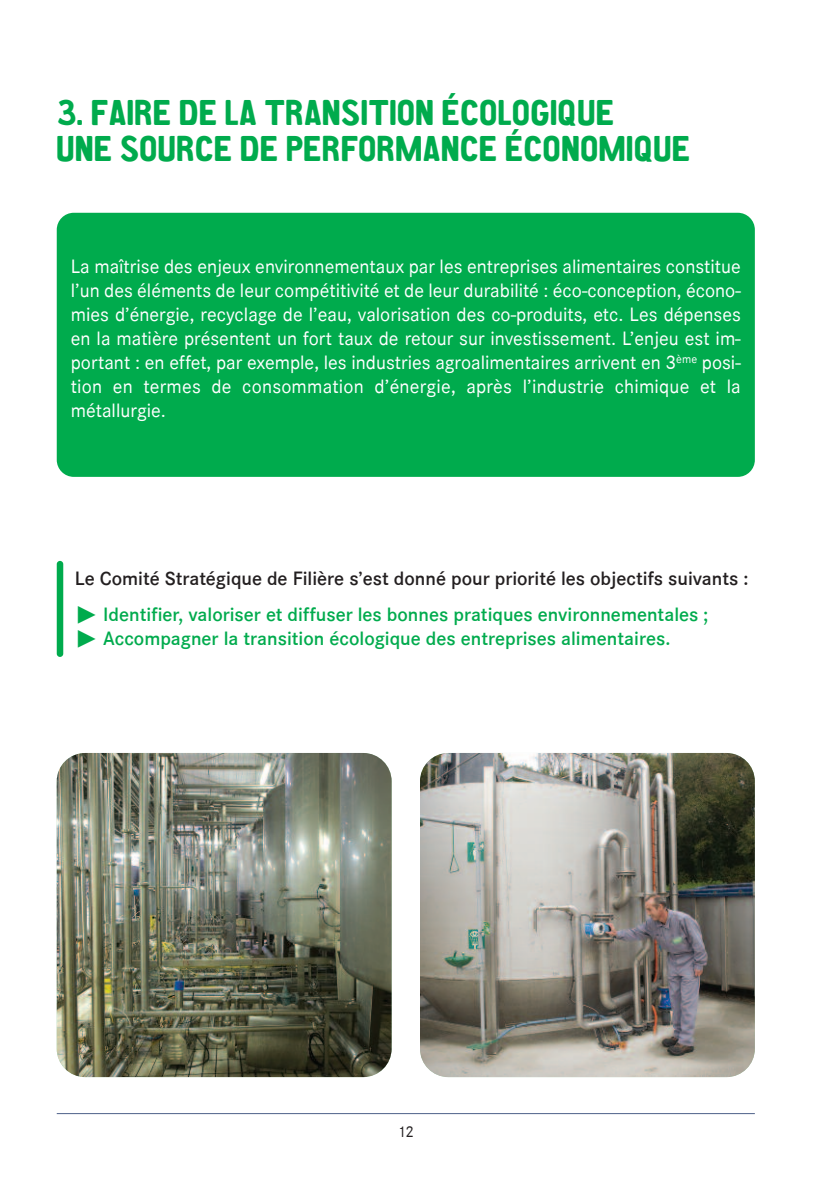
<style>
.page{position:relative;width:840px;height:1191px;background:#fff}
.page>*{position:absolute;margin:0;border:0;box-sizing:border-box;transform-origin:0 0}
.t1{font:36px/36px "CA Aires Pro";color:#00ab4d}
.t2{font:20px/24px "Corporate S";color:#fff;text-align:justify}
.t3{font:600 20px "Corporate S";color:#00ab4d}
.t4{font:600 20px "Corporate S";color:#231f20}
.t5{font:16px "Corporate S";color:#231f20}
</style>
<div class="page">
<hr style="left:57px;top:1113px;width:697px;height:1px;background:#4e6189">
<div style="left:57px;top:213px;width:697px;height:264px;background:#00ab4d;border-radius:17px"></div>
<img style="left:57px;top:753px;width:334px;height:324px;border-radius:28px">
<div style="left:57px;top:561px;width:6px;height:96px;background:#00ab4d;border-radius:3px"></div>
<img style="left:420px;top:753px;width:334px;height:324px;border-radius:28px">
<h1 class="t1" style="left:57px;top:98px;width:635px">3. FAIRE DE LA TRANSITION ÉCOLOGIQUE<br>UNE SOURCE DE PERFORMANCE ÉCONOMIQUE</h1>
<p class="t2" style="left:71px;top:254px;width:671px">la maîtrise des enjeux environnementaux par les entreprises alimentaires constitue l’un des éléments de leur compétitivité et de leur durabilité : éco-conception, écono&shy;mies d’énergie, recyclage de l’eau, valorisation des co-produits, etc. les dépenses en la matière présentent un fort taux de retour sur investissement. l’enjeu est im&shy;portant : en effet, par exemple, les industries agroalimentaires arrivent en 3<sup>ème</sup> posi&shy;tion en termes de consommation d’énergie, après l’industrie chimique et la métallurgie.</p>
<p class="t4" style="left:75px;top:567px;width:674px">Le Comité Stratégique de Filière s’est donné pour priorité les objectifs suivants :</p>
<p class="t3" style="left:75px;top:603px;width:634px">✓ Identifier, valoriser et diffuser les bonnes pratiques environnementales ;</p>
<p class="t3" style="left:75px;top:627px;width:596px">✓ Accompagner la transition écologique des entreprises alimentaires.</p>
<p class="t5" style="left:397px;top:1122px;width:18px">12</p>
</div>
